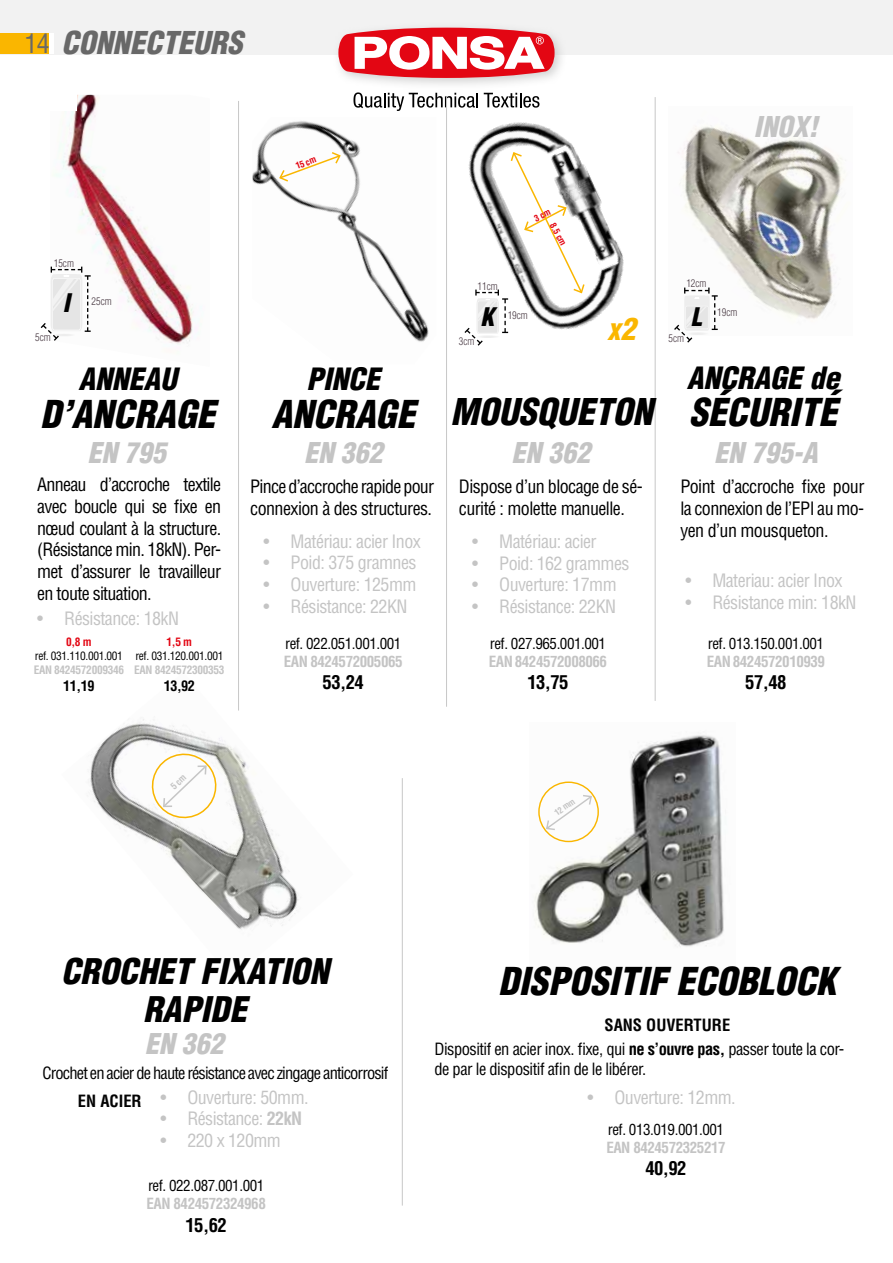
<style>
.page{position:relative;width:893px;height:1263px;background:#fff}
.page>*{position:absolute;margin:0;border:0;box-sizing:border-box;transform-origin:0 0}
.t1{font:italic 900 condensed 37.5px "Helvetica LT Std";color:#000}
.t2{font:italic 900 condensed 36px "Helvetica LT Std";color:#000}
.t3{font:italic 900 condensed 34.5px/37.5px "Helvetica LT Std";color:#000;text-align:center}
.t4{font:italic 900 condensed 30.75px "Helvetica LT Std";color:#686868}
.t5{font:italic 900 condensed 30px "Helvetica LT Std";color:#000}
.t6{font:italic 900 condensed 29.85px "Helvetica LT Std";color:#fab600}
.t7{font:italic 900 condensed 28.05px "Helvetica LT Std";color:#c4c4c4}
.t8{font:italic 900 condensed 25.05px "Helvetica LT Std";color:#000}
.t9{font:700 condensed 18.6px "Helvetica LT Std";letter-spacing:-.03em;color:#000}
.t10{font:condensed 18px/21.6px "Helvetica LT Std";letter-spacing:-.03em;color:#000;text-align:justify}
.t11{font:condensed 18px "Helvetica LT Std";letter-spacing:-.03em;color:#c4c4c4}
.t12{font:condensed 16.5px/19.8px "Helvetica LT Std";letter-spacing:-.03em;color:#000}
.t13{font:condensed 16.5px "Helvetica LT Std";letter-spacing:-.05em;color:#000}
.t14{font:700 condensed 16.5px "Helvetica LT Std";color:#030303}
.t15{font:condensed 15px "Helvetica LT Std";letter-spacing:-.03em;color:#000}
.t16{font:700 condensed 15px "Helvetica LT Std";letter-spacing:-.03em;color:#c4c4c4}
.t17{font:700 condensed 14.1px "Helvetica LT Std";letter-spacing:-.03em;color:#000}
.t18{font:condensed 11.4px "Helvetica LT Std";letter-spacing:-.03em;color:#000}
.t19{font:700 condensed 11.4px "Helvetica LT Std";letter-spacing:-.03em;color:#c4c4c4}
.t20{font:700 condensed 11.4px "Helvetica LT Std";color:#e30613}
.t21{font:300 condensed 10.35px "Helvetica LT Std";color:#4a3b44}
.t22{font:700 condensed 9px "Helvetica LT Std";color:#e30613}
.t23{font:700 condensed 8.55px "Helvetica LT Std";color:#c4c4c4}
.s1{font-weight:400;font-style:normal;font-size:26.1px}
.s2{font-size:37.5px}
.s3{font-weight:700}
</style>
<div class="page">
<div style="left:0;top:0;width:893px;height:54px;background:#f2f2f2"></div>
<svg style="left:353px;top:92px;width:125px;height:19px"></svg>
<svg style="left:484px;top:93px;width:55px;height:7px"></svg>
<div style="left:332px;top:22px;width:235px;height:68px;background:#c4c4c4;opacity:.75"></div>
<svg style="left:338px;top:28px;width:217px;height:50px"></svg>
<div style="left:0;top:33px;width:50px;height:21px;background:#fab600"></div>
<hr style="left:50px;top:33px;width:4px;height:21px;background:#fff">
<img style="left:534px;top:733px;width:190px;height:214px">
<svg style="left:545px;top:794px;width:48px;height:37px"></svg>
<div style="left:538px;top:781px;width:61px;height:61px;border:1px solid #fab600;border-radius:50%"></div>
<img style="left:90px;top:710px;width:209px;height:220px">
<img style="left:50px;top:95px;width:147px;height:250px">
<img style="left:252px;top:121px;width:177px;height:221px">
<img style="left:459px;top:100px;width:165px;height:224px">
<img style="left:678px;top:125px;width:167px;height:194px">
<hr style="left:238px;top:101px;width:1px;height:609px;background:#c7c7c7">
<hr style="left:446px;top:97px;width:1px;height:610px;background:#c7c7c7">
<hr style="left:655px;top:97px;width:1px;height:604px;background:#c7c7c7">
<div style="left:24px;top:88px;width:52px;height:23px;background:#fff"></div>
<svg style="left:40px;top:267px;width:51px;height:75px"></svg>
<svg style="left:674px;top:288px;width:44px;height:55px"></svg>
<svg style="left:278px;top:151px;width:64px;height:32px"></svg>
<hr style="left:402px;top:778px;width:1px;height:427px;background:#c7c7c7">
<svg style="left:148px;top:750px;width:72px;height:72px"></svg>
<svg style="left:463px;top:151px;width:123px;height:195px"></svg>
<h3 class="t4" style="left:25px;top:23px;width:219px"><span class="s1">14</span> CONNECTEURS</h3>
<p class="t21" style="left:54px;top:256px;width:22px">15cm</p>
<p class="t21" style="left:35px;top:330px;width:17px">5cm</p>
<h3 class="t8" style="left:63px;top:287px;width:8px">I</h3>
<p class="t21" style="left:92px;top:295px;width:22px">25cm</p>
<h3 class="t5" style="left:79px;top:360px;width:100px">ANNEAU</h3>
<h1 class="t1" style="left:40px;top:390px;width:177px">D’ANCRAGE</h1>
<h3 class="t7" style="left:87px;top:435px;width:80px">EN 795</h3>
<p class="t22" style="left:294px;top:161px;width:23px;rotate:-20deg">15 cm</p>
<h3 class="t7" style="left:754px;top:109px;width:65px">INOX!</h3>
<p class="t22" style="left:557px;top:221px;width:25px;rotate:61deg">8.5 cm</p>
<p class="t21" style="left:477px;top:279px;width:22px">11cm</p>
<p class="t21" style="left:686px;top:277px;width:22px">12cm</p>
<h3 class="t8" style="left:480px;top:301px;width:15px">K</h3>
<p class="t21" style="left:459px;top:335px;width:17px">3cm</p>
<p class="t21" style="left:508px;top:308px;width:22px">19cm</p>
<h3 class="t6" style="left:607px;top:310px;width:30px">x2</h3>
<p class="t21" style="left:668px;top:332px;width:17px">5cm</p>
<h3 class="t8" style="left:691px;top:301px;width:13px">L</h3>
<p class="t21" style="left:717px;top:305px;width:22px">19cm</p>
<h3 class="t5" style="left:307px;top:360px;width:75px">PINCE</h3>
<h2 class="t2" style="left:271px;top:389px;width:383px"><span class="s2">ANCRAGE</span> MOUSQUETON</h2>
<h3 class="t5" style="left:687px;top:359px;width:154px">ANCRAGE de</h3>
<h1 class="t1" style="left:689px;top:389px;width:149px">SÉCURITÉ</h1>
<h3 class="t7" style="left:304px;top:435px;width:80px">EN 362</h3>
<h3 class="t7" style="left:512px;top:435px;width:80px">EN 362</h3>
<h3 class="t7" style="left:714px;top:435px;width:105px">EN 795-A</h3>
<p class="t10" style="left:37px;top:474px;width:185px">Anneau d’accroche textile avec boucle qui se fixe en nœud coulant à la structure. (Résistance min. 18kN). Per&shy;met d’assurer le travailleur en toute situation.</p>
<p class="t11" style="left:37px;top:608px;width:143px">• Résistance: 18kN</p>
<p class="t20" style="left:66px;top:635px;width:27px">0,8 m</p>
<p class="t18" style="left:35px;top:649px;width:90px">ref. 031.110.001.001</p>
<p class="t19" style="left:34px;top:662px;width:92px">EAN 8424572009346</p>
<p class="t17" style="left:63px;top:677px;width:33px">11,19</p>
<p class="t20" style="left:167px;top:635px;width:27px">1,5 m</p>
<p class="t18" style="left:135px;top:649px;width:90px">ref. 031.120.001.001</p>
<p class="t19" style="left:134px;top:662px;width:92px">EAN 8424572300353</p>
<p class="t17" style="left:164px;top:677px;width:33px">13,92</p>
<p class="t10" style="left:250px;top:476px;width:185px">Pince d’accroche rapide pour connexion à des structures.</p>
<p class="t11" style="left:264px;top:530px;width:159px">• Matériau: acier Inox</p>
<p class="t11" style="left:264px;top:551px;width:154px">• Poid: 375 gramnes</p>
<p class="t11" style="left:264px;top:573px;width:154px">• Ouverture: 125mm</p>
<p class="t11" style="left:264px;top:595px;width:145px">• Résistance: 22KN</p>
<p class="t15" style="left:285px;top:634px;width:118px">ref. 022.051.001.001</p>
<p class="t16" style="left:284px;top:652px;width:120px">EAN 8424572005065</p>
<p class="t9" style="left:323px;top:671px;width:43px">53,24</p>
<p class="t10" style="left:459px;top:476px;width:185px">Dispose d’un blocage de sé&shy;curité : molette manuelle.</p>
<p class="t11" style="left:472px;top:530px;width:126px">• Matériau: acier</p>
<p class="t11" style="left:472px;top:552px;width:159px">• Poid: 162 grammes</p>
<p class="t11" style="left:472px;top:573px;width:146px">• Ouverture: 17mm</p>
<p class="t11" style="left:472px;top:595px;width:145px">• Résistance: 22KN</p>
<p class="t15" style="left:490px;top:634px;width:118px">ref. 027.965.001.001</p>
<p class="t16" style="left:489px;top:652px;width:120px">EAN 8424572008066</p>
<p class="t9" style="left:527px;top:671px;width:43px">13,75</p>
<p class="t10" style="left:680px;top:476px;width:185px">Point d’accroche fixe pour la connexion de l’EPI au mo&shy;yen d’un mousqueton.</p>
<p class="t11" style="left:685px;top:570px;width:159px">• Materiau: acier Inox</p>
<p class="t11" style="left:685px;top:591px;width:173px">• Résistance min: 18kN</p>
<p class="t15" style="left:708px;top:634px;width:118px">ref. 013.150.001.001</p>
<p class="t16" style="left:707px;top:652px;width:120px">EAN 8424572010939</p>
<p class="t9" style="left:745px;top:671px;width:43px">57,48</p>
<p class="t23" style="left:552px;top:809px;width:25px;rotate:-35deg">12 mm</p>
<h3 class="t3" style="left:61px;top:953px;width:269px">CROCHET FIXATION<br>RAPIDE</h3>
<h3 class="t7" style="left:145px;top:1026px;width:80px">EN 362</h3>
<p class="t13" style="left:42px;top:1062px;width:347px">Crochet en acier de haute résistance avec zingage anticorrosif</p>
<p class="t14" style="left:78px;top:1090px;width:65px">EN ACIER</p>
<p class="t11" style="left:160px;top:1086px;width:150px">• Ouverture: 50mm.</p>
<p class="t11" style="left:160px;top:1107px;width:143px">• Résistance: <span class="s3">22kN</span></p>
<p class="t11" style="left:160px;top:1129px;width:122px">• 220 x 120mm</p>
<p class="t15" style="left:148px;top:1176px;width:118px">ref. 022.087.001.001</p>
<p class="t16" style="left:147px;top:1194px;width:121px">EAN 8424572324968</p>
<p class="t9" style="left:186px;top:1213px;width:43px">15,62</p>
<h1 class="t1" style="left:498px;top:958px;width:340px">DISPOSITIF ECOBLOCK</h1>
<p class="t14" style="left:604px;top:1015px;width:127px">SANS OUVERTURE</p>
<p class="t12" style="left:434px;top:1039px;width:411px">Dispositif en acier inox. fixe, qui <span class="s3">ne s’ouvre pas,</span> passer toute la cor&shy;de par le dispositif afin de le libérer.</p>
<p class="t11" style="left:587px;top:1086px;width:150px">• Ouverture: 12mm.</p>
<p class="t15" style="left:608px;top:1120px;width:118px">ref. 013.019.001.001</p>
<p class="t16" style="left:606px;top:1138px;width:121px">EAN 8424572325217</p>
<p class="t9" style="left:645px;top:1157px;width:43px">40,92</p>
</div>
